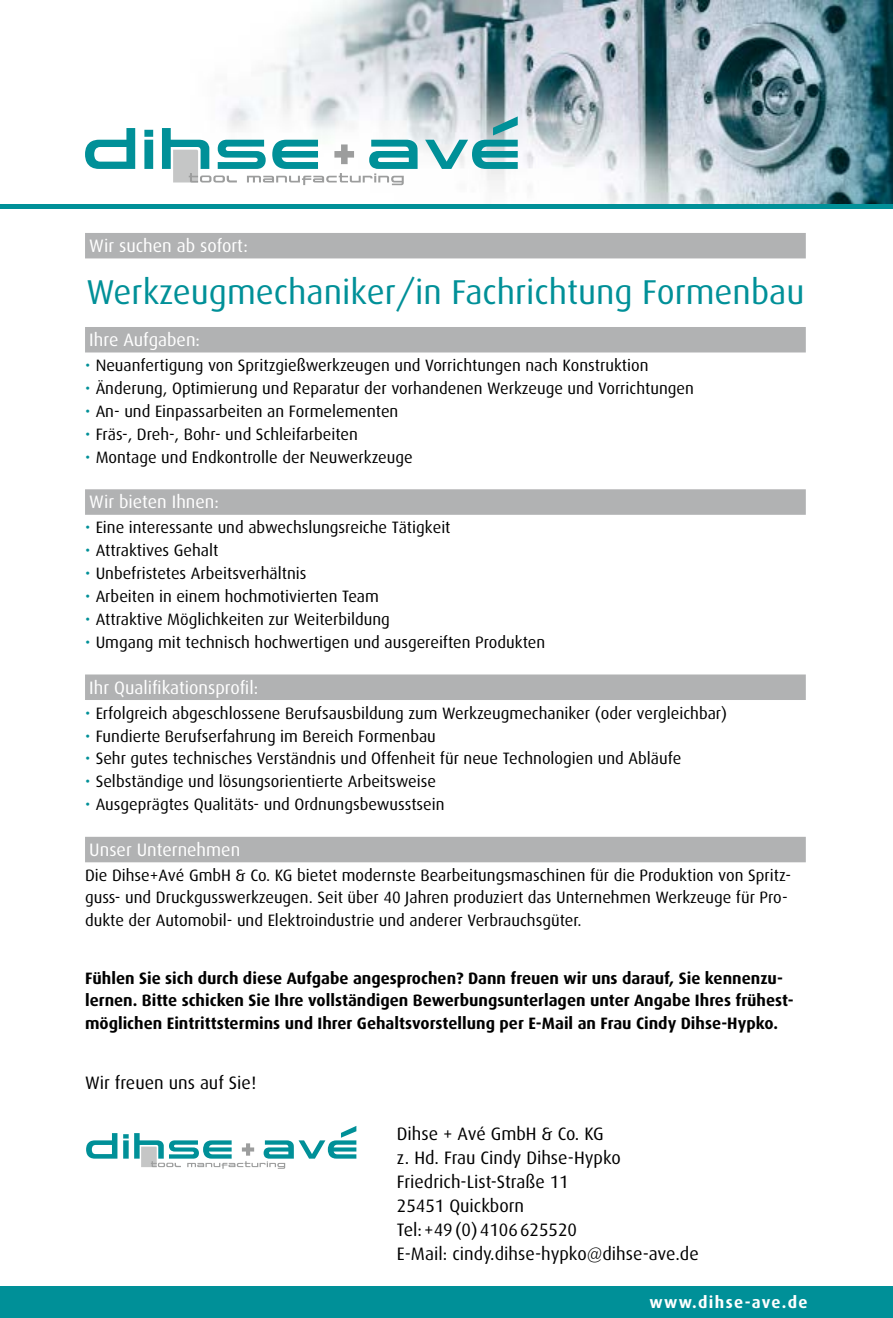
<style>
.page{position:relative;width:893px;height:1318px;background:#fff}
.page>*{position:absolute;margin:0;border:0;box-sizing:border-box;transform-origin:0 0}
.t1{font:34.5px "Dax";color:#009098}
.t2{font:18px/24px "Dax";color:#000}
.t3{font:18px "Dax";color:#fff}
.t4{font:16.5px/22.5px "Dax";color:#000}
.t5{font:700 16.5px/22.5px "Dax";color:#000}
.t6{font:700 16.5px "Dax";letter-spacing:.08em;color:#fff}
.s1{color:#009098}
</style>
<div class="page">
<img style="left:135px;top:0;width:758px;height:204px">
<div style="left:85px;top:233px;width:721px;height:25px;background:#b1b2b3"></div>
<div style="left:85px;top:327px;width:721px;height:25px;background:#b1b2b3"></div>
<div style="left:85px;top:489px;width:721px;height:26px;background:#b1b2b3"></div>
<div style="left:85px;top:674px;width:721px;height:26px;background:#b1b2b3"></div>
<div style="left:85px;top:837px;width:721px;height:25px;background:#b1b2b3"></div>
<hr style="left:0;top:204px;width:893px;height:4px;background:#009098">
<svg style="left:85px;top:128px;width:50px;height:41px"></svg>
<svg style="left:144px;top:130px;width:9px;height:39px"></svg>
<svg style="left:425px;top:116px;width:93px;height:53px"></svg>
<svg style="left:162px;top:128px;width:256px;height:57px"></svg>
<svg style="left:86px;top:1133px;width:31px;height:25px"></svg>
<svg style="left:123px;top:1126px;width:233px;height:43px"></svg>
<div style="left:0;top:1286px;width:893px;height:32px;background:#009098"></div>
<p class="t3" style="left:89px;top:236px;width:160px">Wir suchen ab sofort:</p>
<h1 class="t1" style="left:86px;top:273px;width:720px">Werkzeugmechaniker/in Fachrichtung Formenbau</h1>
<p class="t3" style="left:89px;top:330px;width:112px">Ihre Aufgaben:</p>
<p class="t4" style="left:85px;top:354px;width:565px"><span class="s1">•</span> Neuanfertigung von Spritzgießwerkzeugen und Vorrichtungen nach Konstruktion</p>
<p class="t4" style="left:85px;top:377px;width:610px"><span class="s1">•</span> Änderung, Optimierung und Reparatur der vorhandenen Werkzeuge und Vorrichtungen</p>
<p class="t4" style="left:85px;top:400px;width:315px"><span class="s1">•</span> An- und Einpassarbeiten an Formelementen</p>
<p class="t4" style="left:85px;top:423px;width:274px"><span class="s1">•</span> Fräs-, Dreh-, Bohr- und Schleifarbeiten</p>
<p class="t4" style="left:85px;top:446px;width:329px"><span class="s1">•</span> Montage und Endkontrolle der Neuwerkzeuge</p>
<p class="t3" style="left:89px;top:492px;width:131px">Wir bieten Ihnen:</p>
<p class="t4" style="left:85px;top:517px;width:367px"><span class="s1">•</span> Eine interessante und abwechslungsreiche Tätigkeit</p>
<p class="t4" style="left:85px;top:539px;width:135px"><span class="s1">•</span> Attraktives Gehalt</p>
<p class="t4" style="left:85px;top:562px;width:223px"><span class="s1">•</span> Unbefristetes Arbeitsverhältnis</p>
<p class="t4" style="left:85px;top:585px;width:295px"><span class="s1">•</span> Arbeiten in einem hochmotivierten Team</p>
<p class="t4" style="left:85px;top:608px;width:306px"><span class="s1">•</span> Attraktive Möglichkeiten zur Weiterbildung</p>
<p class="t4" style="left:85px;top:631px;width:462px"><span class="s1">•</span> Umgang mit technisch hochwertigen und ausgereiften Produkten</p>
<p class="t3" style="left:89px;top:677px;width:170px">Ihr Qualifikationsprofil:</p>
<p class="t4" style="left:85px;top:702px;width:644px"><span class="s1">•</span> Erfolgreich abgeschlossene Berufsausbildung zum Werkzeugmechaniker (oder vergleichbar)</p>
<p class="t4" style="left:85px;top:725px;width:352px"><span class="s1">•</span> Fundierte Berufserfahrung im Bereich Formenbau</p>
<p class="t4" style="left:85px;top:747px;width:598px"><span class="s1">•</span> Sehr gutes technisches Verständnis und Offenheit für neue Technologien und Abläufe</p>
<p class="t4" style="left:85px;top:770px;width:353px"><span class="s1">•</span> Selbständige und lösungsorientierte Arbeitsweise</p>
<p class="t4" style="left:85px;top:793px;width:361px"><span class="s1">•</span> Ausgeprägtes Qualitäts- und Ordnungsbewusstsein</p>
<p class="t3" style="left:89px;top:840px;width:152px">Unser Unternehmen</p>
<p class="t4" style="left:85px;top:864px;width:707px">Die Dihse+Avé GmbH &amp; Co. KG bietet modernste Bearbeitungsmaschinen für die Produktion von Spritz&shy;guss- und Druckgusswerkzeugen. Seit über 40 Jahren produziert das Unternehmen Werkzeuge für Pro&shy;dukte der Automobil- und Elektroindustrie und anderer Verbrauchsgüter.</p>
<p class="t5" style="left:85px;top:967px;width:710px">Fühlen Sie sich durch diese Aufgabe angesprochen? Dann freuen wir uns darauf, Sie kennenzu&shy;lernen. Bitte schicken Sie Ihre vollständigen Bewerbungsunterlagen unter Angabe Ihres frühest&shy;möglichen Eintrittstermins und Ihrer Gehaltsvorstellung per E-Mail an Frau Cindy Dihse-Hypko.</p>
<p class="t2" style="left:85px;top:1070px;width:173px">Wir freuen uns auf Sie!</p>
<p class="t2" style="left:397px;top:1121px;width:303px">Dihse + Avé GmbH &amp; Co. KG<br>z. Hd. Frau Cindy Dihse-Hypko<br>Friedrich-List-Straße 11<br>25451 Quickborn<br>Tel:+49(0)4106625520<br>E-Mail: cindy.dihse-hypko@dihse-ave.de</p>
<p class="t6" style="left:650px;top:1292px;width:159px">www.dihse-ave.de</p>
</div>
